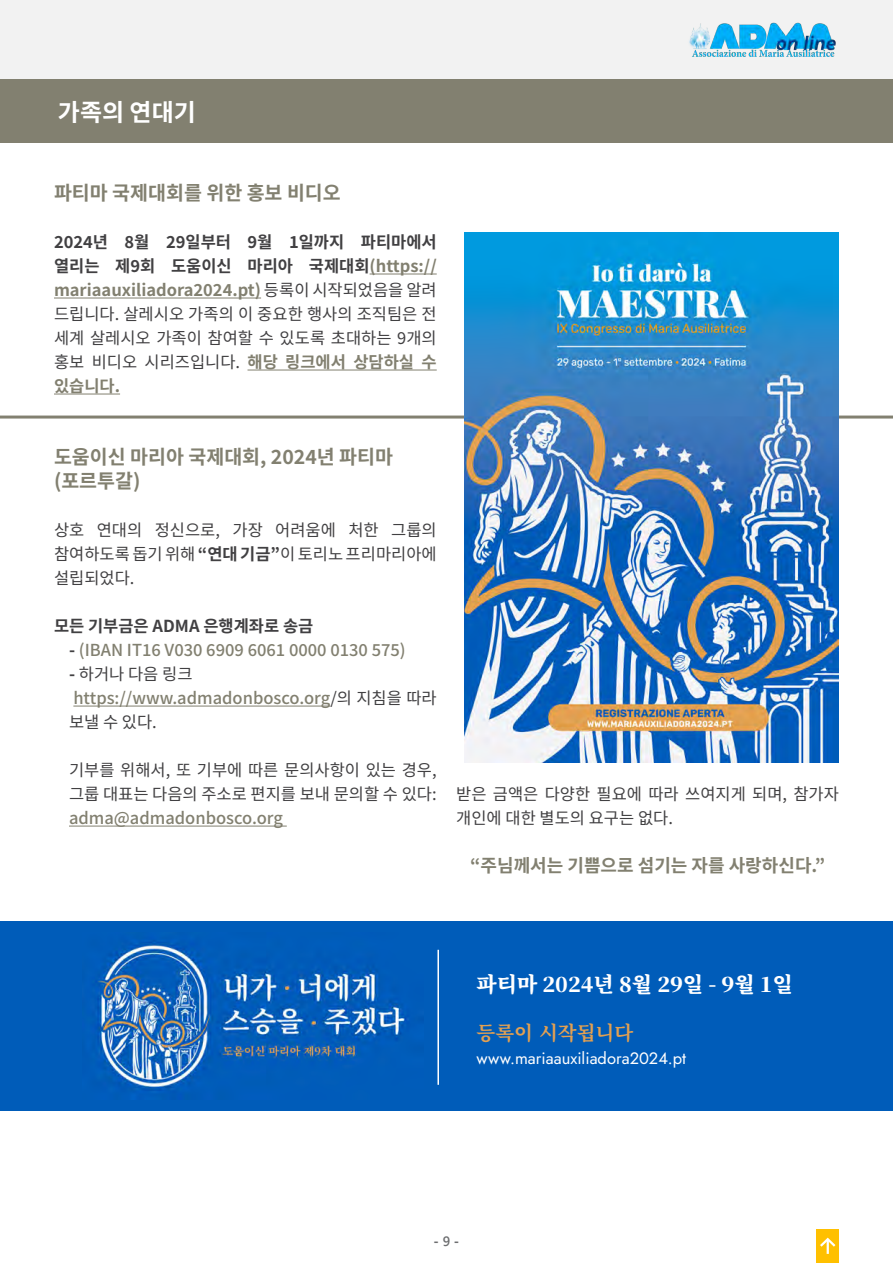
<style>
.page{position:relative;width:893px;height:1263px;background:#fff}
.page>*{position:absolute;margin:0;border:0;box-sizing:border-box;transform-origin:0 0}
.t1{font:700 24px "Noto Sans KR";color:#fff}
.t2{font:900 21px "Noto Serif KR";color:#fff}
.t3{font:700 19.5px "Noto Sans KR";color:#828070}
.t4{font:700 19.5px "Noto Serif KR";color:#e3a051}
.t5{font:700 18px "Noto Sans KR";color:#828070}
.t6{font:16.5px/24px "Noto Sans KR";color:#414042;text-align:justify}
.t7{font:500 16.5px/24px "Noto Sans KR";color:#828070}
.t8{font:16.5px "Jost";color:#fff}
.t9{font:700 16.5px "Noto Sans KR";color:#414042}
.t10{font:700 13.5px "Segoe UI";color:#6d6e70}
.s1{font-weight:700}
.s2{font-weight:700;color:#828070}
.s3{font-weight:700;color:#414042}
.s4{font-weight:400;color:#414042}
.s5{font-weight:500;color:#828070}
.s6{font-weight:600}
</style>
<div class="page">
<div style="left:0;top:0;width:893px;height:80px;background:#f2f2f2"></div>
<img style="left:689px;top:22px;width:147px;height:35px">
<div style="left:816px;top:1229px;width:23px;height:34px;background:#ffc000"></div>
<svg style="left:820px;top:1237px;width:16px;height:17px"></svg>
<div style="left:0;top:80px;width:893px;height:62px;background:#828070"></div>
<hr style="left:370px;top:274px;width:67px;height:1px;background:#828070">
<hr style="left:54px;top:298px;width:207px;height:1px;background:#828070">
<hr style="left:248px;top:370px;width:189px;height:1px;background:#828070">
<hr style="left:54px;top:394px;width:66px;height:1px;background:#828070">
<hr style="left:0;top:415px;width:893px;height:3px;background:#828070">
<img style="left:464px;top:233px;width:375px;height:530px">
<hr style="left:73px;top:706px;width:257px;height:1px;background:#828070">
<hr style="left:69px;top:826px;width:218px;height:1px;background:#828070">
<div style="left:0;top:921px;width:893px;height:189px;background:#005cb9"></div>
<hr style="left:437px;top:950px;width:2px;height:135px;background:#fff">
<img style="left:96px;top:941px;width:313px;height:158px">
<p class="t1" style="left:58px;top:98px;width:139px">가족의 연대기</p>
<p class="t3" style="left:54px;top:181px;width:288px">파티마 국제대회를 위한 홍보 비디오</p>
<p class="t6" style="left:54px;top:230px;width:384px"><span class="s1">2024년 8월 29일부터 9월 1일까지 파티마에서 열리는 제9회 도움이신 마리아 국제대회</span><span class="s2">(https:// mariaauxiliadora2024.pt)</span> 등록이 시작되었음을 알려 드립니다. 살레시오 가족의 이 중요한 행사의 조직팀은 전 세계 살레시오 가족이 참여할 수 있도록 초대하는 9개의 홍보 비디오 시리즈입니다. <span class="s2">해당 링크에서 상담하실 수 있습니다.</span></p>
<p class="t3" style="left:54px;top:445px;width:341px">도움이신 마리아 국제대회, 2024년 파티마</p>
<p class="t3" style="left:54px;top:469px;width:88px">(포르투갈)</p>
<p class="t6" style="left:54px;top:518px;width:384px">상호 연대의 정신으로, 가장 어려움에 처한 그룹의 참여하도록 돕기 위해 <span class="s1">“연대 기금”</span>이 토리노 프리마리아에 설립되었다.</p>
<p class="t9" style="left:54px;top:616px;width:261px">모든 기부금은 ADMA 은행계좌로 송금</p>
<p class="t7" style="left:69px;top:638px;width:338px"><span class="s3">-</span> (IBAN IT16 V030 6909 6061 0000 0130 575)</p>
<p class="t6" style="left:69px;top:662px;width:125px"><span class="s1">-</span> 하거나 다음 링크</p>
<p class="t7" style="left:69px;top:686px;width:369px">https://www.admadonbosco.org<span class="s4">/의 지침을 따라 보낼 수 있다.</span></p>
<p class="t6" style="left:69px;top:758px;width:369px">기부를 위해서, 또 기부에 따른 문의사항이 있는 경우, 그룹 대표는 다음의 주소로 편지를 보내 문의할 수 있다: <span class="s5">adma@admadonbosco.org</span></p>
<p class="t6" style="left:456px;top:782px;width:384px">받은 금액은 다양한 필요에 따라 쓰여지게 되며, 참가자 개인에 대한 별도의 요구는 없다.</p>
<p class="t5" style="left:470px;top:855px;width:356px">“주님께서는 기쁨으로 섬기는 자를 사랑하신다.”</p>
<p class="t2" style="left:476px;top:972px;width:318px">파티마 2024년 8월 29일 - 9월 1일</p>
<p class="t4" style="left:476px;top:1021px;width:158px">등록이 시작됩니다</p>
<p class="t8" style="left:476px;top:1047px;width:211px">www.mariaauxiliadora2024.pt</p>
<p class="t10" style="left:434px;top:1229px;width:27px">- <span class="s6">9</span> -</p>
</div>
